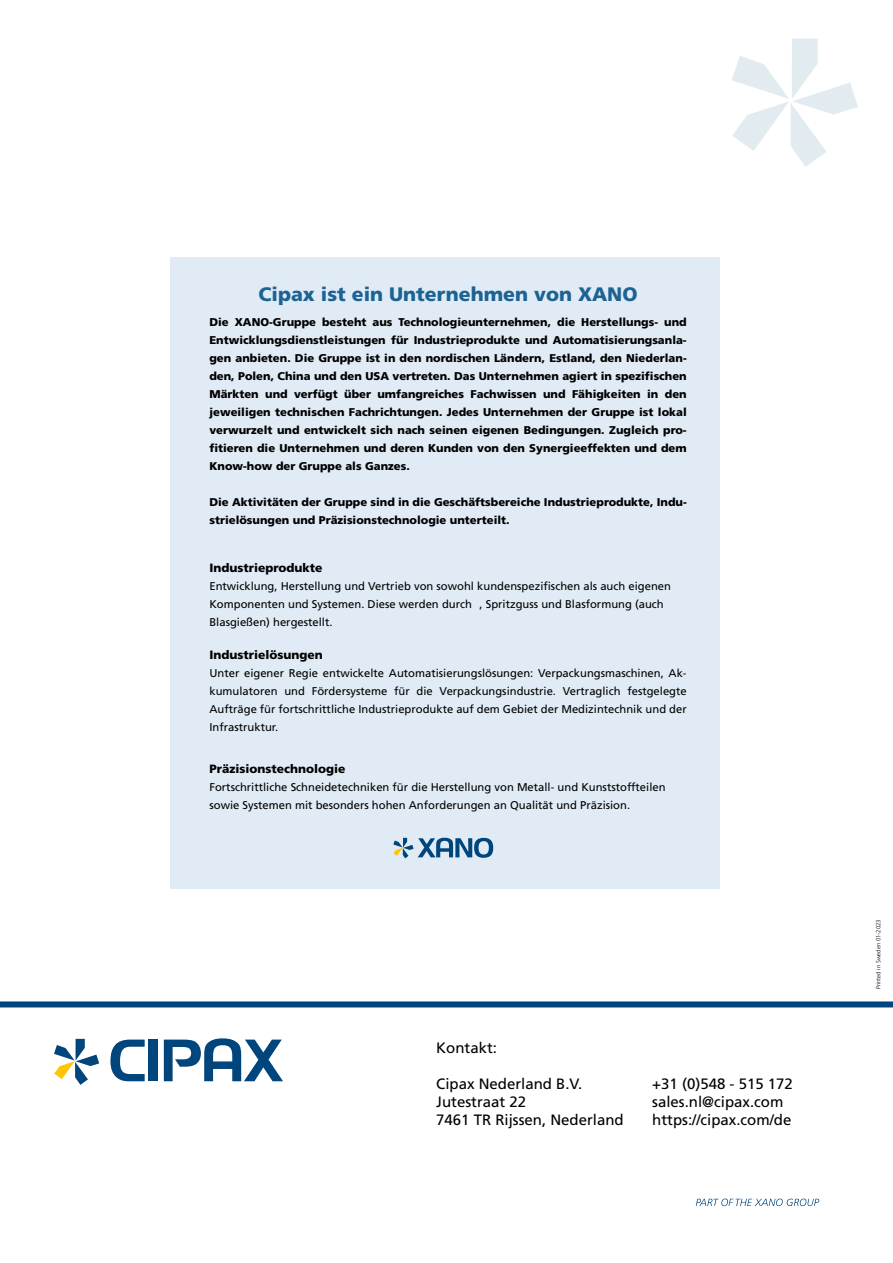
<style>
.page{position:relative;width:893px;height:1263px;background:#fff}
.page>*{position:absolute;margin:0;border:0;box-sizing:border-box;transform-origin:0 0}
.t1{font:900 19.5px "Frutiger LT Std";color:#1c6394}
.t2{font:15px "Frutiger LT Std";color:#000}
.t3{font:900 12px "Frutiger LT Std";color:#000}
.t4{font:900 11.25px/18px "Frutiger LT Std";color:#000;text-align:justify}
.t5{font:11.25px/18px "Frutiger LT Std";color:#000}
.t6{font:300 6px "Frutiger LT Std";color:#000}
</style>
<div class="page">
<div style="left:170px;top:257px;width:550px;height:632px;background:#e0ebf5"></div>
<div style="left:0;top:1001px;width:893px;height:6px;background:#00457c"></div>
<svg style="left:110px;top:1039px;width:35px;height:42px"></svg>
<div style="left:149px;top:1039px;width:9px;height:42px;background:#00457c"></div>
<svg style="left:164px;top:1038px;width:119px;height:43px"></svg>
<svg style="left:54px;top:1039px;width:45px;height:46px"></svg>
<svg style="left:732px;top:38px;width:126px;height:129px"></svg>
<svg style="left:696px;top:1198px;width:123px;height:8px"></svg>
<svg style="left:393px;top:838px;width:100px;height:20px"></svg>
<h1 class="t1" style="left:258px;top:282px;width:381px">Cipax ist ein Unternehmen von XANO</h1>
<p class="t4" style="left:209px;top:313px;width:479px">Die XANO-Gruppe besteht aus Technologieunternehmen, die Herstellungs- und Entwicklungsdienstleistungen für Industrieprodukte und Automatisierungsanla&shy;gen anbieten. Die Gruppe ist in den nordischen Ländern, Estland, den Niederlan&shy;den, Polen, China und den USA vertreten. Das Unternehmen agiert in spezifischen Märkten und verfügt über umfangreiches Fachwissen und Fähigkeiten in den jeweiligen technischen Fachrichtungen. Jedes Unternehmen der Gruppe ist lokal verwurzelt und entwickelt sich nach seinen eigenen Bedingungen. Zugleich pro&shy;fitieren die Unternehmen und deren Kunden von den Synergieeffekten und dem Know-how der Gruppe als Ganzes.</p>
<p class="t4" style="left:209px;top:493px;width:479px">Die Aktivitäten der Gruppe sind in die Geschäftsbereiche Industrieprodukte, Indu&shy;strielösungen und Präzisionstechnologie unterteilt.</p>
<p class="t3" style="left:209px;top:561px;width:115px">Industrieprodukte</p>
<p class="t5" style="left:209px;top:577px;width:463px">Entwicklung, Herstellung und Vertrieb von sowohl kundenspezifischen als auch eigenen<br>Komponenten und Systemen. Diese werden durch , Spritzguss und Blasformung (auch<br>Blasgießen) hergestellt.</p>
<p class="t3" style="left:209px;top:648px;width:115px">Industrielösungen</p>
<p class="t5" style="left:209px;top:664px;width:479px;text-align:justify">Unter eigener Regie entwickelte Automatisierungslösungen: Verpackungsmaschinen, Ak&shy;kumulatoren und Fördersysteme für die Verpackungsindustrie. Vertraglich festgelegte Aufträge für fortschrittliche Industrieprodukte auf dem Gebiet der Medizintechnik und der Infrastruktur.</p>
<p class="t3" style="left:209px;top:762px;width:138px">Präzisionstechnologie</p>
<p class="t5" style="left:209px;top:778px;width:458px">Fortschrittliche Schneidetechniken für die Herstellung von Metall- und Kunststoffteilen sowie Systemen mit besonders hohen Anforderungen an Qualität und Präzision.</p>
<h2 class="t2" style="left:436px;top:1039px;width:62px">Kontakt:</h2>
<h2 class="t2" style="left:436px;top:1075px;width:148px">Cipax Nederland B.V.</h2>
<h2 class="t2" style="left:652px;top:1075px;width:142px">+31 (0)548 - 515 172</h2>
<h2 class="t2" style="left:436px;top:1093px;width:92px">Jutestraat 22</h2>
<h2 class="t2" style="left:652px;top:1093px;width:133px">sales.nl@cipax.com</h2>
<h2 class="t2" style="left:436px;top:1111px;width:189px">7461 TR Rijssen, Nederland</h2>
<h2 class="t2" style="left:652px;top:1111px;width:141px">https://cipax.com/de</h2>
<p class="t6" style="left:875px;top:989px;width:72px;rotate:-90deg">Printed in Sweden 01-2023</p>
</div>
